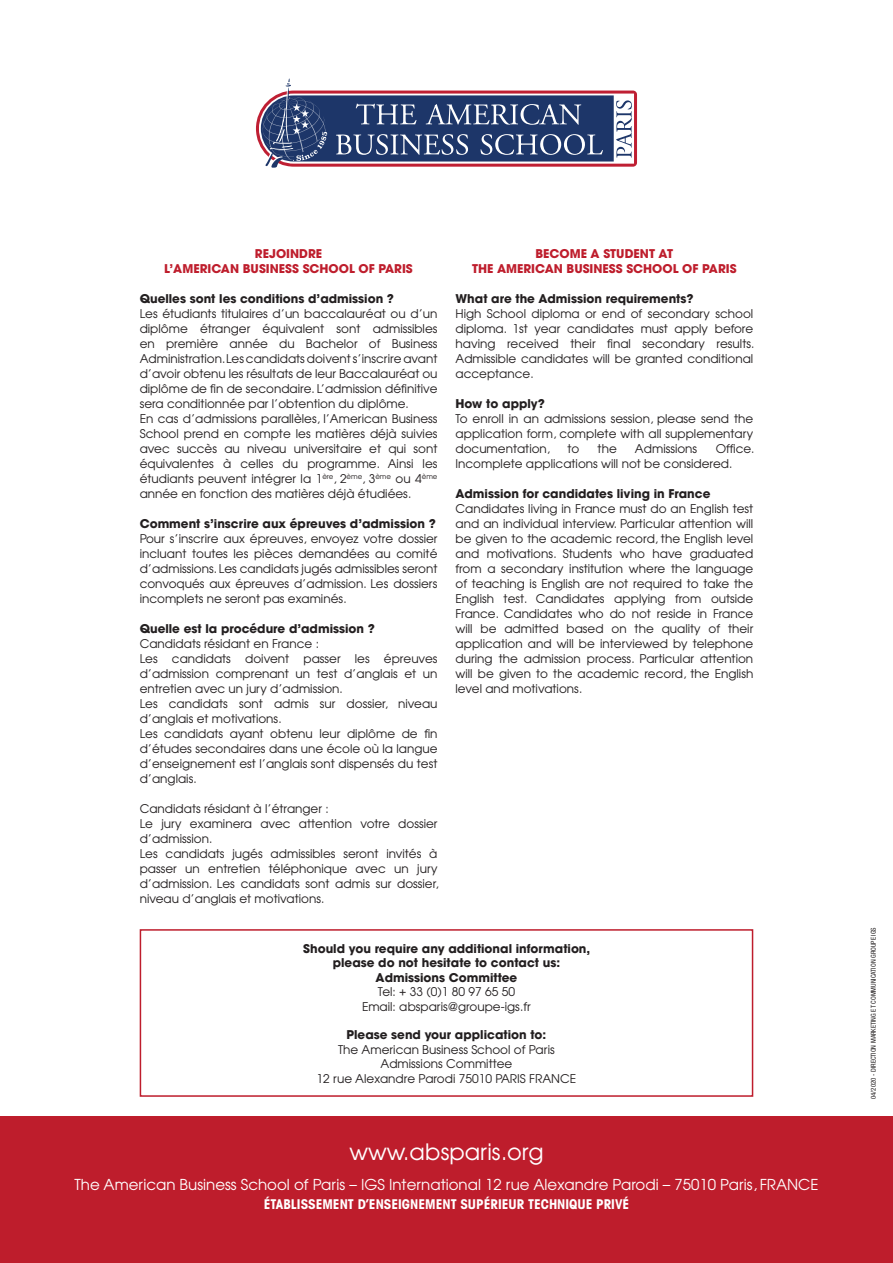
<style>
.page{position:relative;width:893px;height:1263px;background:#fff}
.page>*{position:absolute;margin:0;border:0;box-sizing:border-box;transform-origin:0 0}
.t1{font:22.5px "Avant Garde";color:#fff}
.t2{font:15px "Avant Garde";color:#fff}
.t3{font:700 condensed 13.5px "Avant Garde";color:#fff}
.t4{font:12px/15px "Avant Garde";color:#231f20}
.t5{font:700 12px/14.4px "Avant Garde";color:#231f20;text-align:center}
.t6{font:700 12px/15px "Avant Garde";color:#be1d2c;text-align:center}
.t7{font:condensed 6.75px "Helvetica Neue";color:#231f20}
</style>
<div class="page">
<div style="left:0;top:1117px;width:893px;height:146px;background:#be1d2c"></div>
<svg style="left:256px;top:78px;width:381px;height:90px"></svg>
<div style="left:140px;top:929px;width:613px;height:168px;border:2px solid #be1d2c"></div>
<p class="t6" style="left:164px;top:246px;width:250px">REJOINDRE<br>L’AMERICAN BUSINESS SCHOOL OF PARIS</p>
<p class="t5" style="left:140px;top:292px;width:256px">Quelles sont les conditions d’admission ?</p>
<p class="t4" style="left:140px;top:306px;width:299px">Les étudiants titulaires d’un baccalauréat ou d’un diplôme étranger équivalent sont admissibles en première année du Bachelor of Business Administration.Les candidats doivent s’inscrire avant d’avoir obtenu les résultats de leur Baccalauréat ou diplôme de fin de secondaire. L’admission définitive sera conditionnée par l’obtention du diplôme.<br>En cas d’admissions parallèles, l’American Business School prend en compte les matières déjà suivies avec succès au niveau universitaire et qui sont équivalentes à celles du programme. Ainsi les étudiants peuvent intégrer la 1<sup>ère</sup>, 2<sup>ème</sup>, 3<sup>ème</sup> ou 4<sup>ème </sup>année en fonction des matières déjà étudiées.</p>
<p class="t5" style="left:140px;top:517px;width:298px">Comment s’inscrire aux épreuves d’admission ?</p>
<p class="t4" style="left:140px;top:531px;width:299px;text-align:justify">Pour s’inscrire aux épreuves, envoyez votre dossier incluant toutes les pièces demandées au comité d’admissions. Les candidats jugés admissibles seront convoqués aux épreuves d’admission. Les dossiers incomplets ne seront pas examinés.</p>
<p class="t5" style="left:140px;top:622px;width:237px">Quelle est la procédure d’admission ?</p>
<p class="t4" style="left:140px;top:636px;width:299px">Candidats résidant en France :<br>Les candidats doivent passer les épreuves d’admission comprenant un test d’anglais et un entretien avec un jury d’admission.<br>Les candidats sont admis sur dossier, niveau d’anglais et motivations.<br>Les candidats ayant obtenu leur diplôme de fin d’études secondaires dans une école où la langue d’enseignement est l’anglais sont dispensés du test d’anglais.</p>
<p class="t4" style="left:140px;top:801px;width:301px">Candidats résidant à l’étranger :<br>Le jury examinera avec attention votre dossier d’admission.<br>Les candidats jugés admissibles seront invités à passer un entretien téléphonique avec un jury d’admission. Les candidats sont admis sur dossier, niveau d’anglais et motivations.</p>
<p class="t6" style="left:472px;top:246px;width:266px">BECOME A STUDENT AT<br>THE AMERICAN BUSINESS SCHOOL OF PARIS</p>
<p class="t5" style="left:455px;top:292px;width:240px">What are the Admission requirements?</p>
<p class="t4" style="left:455px;top:306px;width:301px;text-align:justify">High School diploma or end of secondary school diploma. 1st year candidates must apply before having received their final secondary results.<br>Admissible candidates will be granted conditional acceptance.</p>
<p class="t5" style="left:455px;top:397px;width:91px">How to apply?</p>
<p class="t4" style="left:455px;top:411px;width:299px;text-align:justify">To enroll in an admissions session, please send the application form, complete with all supplementary documentation,</p>
<p class="t4" style="left:455px;top:441px;width:301px;text-indent:260px">Office.<br>Incomplete applications will not be considered.</p>
<p class="t5" style="left:455px;top:487px;width:256px">Admission for candidates living in France</p>
<p class="t4" style="left:455px;top:501px;width:299px;text-align:justify">Candidates living in France must do an English test and an individual interview. Particular attention will be given to the academic record, the English level and motivations. Students who have graduated from a secondary institution where the language of teaching is English are not required to take the English test. Candidates applying from outside France. Candidates who do not reside in France will be admitted based on the quality of their application and will be interviewed by telephone during the admission process. Particular attention will be given to the academic record, the English level and motivations.</p>
<p class="t4" style="left:567px;top:441px;width:13px">to</p>
<p class="t4" style="left:598px;top:441px;width:21px">the</p>
<p class="t4" style="left:635px;top:441px;width:64px">Admissions</p>
<p class="t5" style="left:303px;top:941px;width:289px">Should you require any additional information, please do not hesitate to contact us:<br>Admissions Committee</p>
<p class="t4" style="left:362px;top:984px;width:170px;line-height:14.4px;text-align:center">Tel: + 33 (0)1 80 97 65 50<br>Email: absparis@groupe-igs.fr</p>
<p class="t5" style="left:347px;top:1028px;width:201px">Please send your application to:</p>
<p class="t4" style="left:317px;top:1042px;width:261px;line-height:14.4px;text-align:center">The American Business School of Paris<br>Admissions Committee<br>12 rue Alexandre Parodi 75010 PARIS FRANCE</p>
<h1 class="t1" style="left:349px;top:1137px;width:196px">www.absparis.org</h1>
<p class="t2" style="left:75px;top:1175px;width:745px">The American Business School of Paris – IGS International 12 rue Alexandre Parodi – 75010 Paris, FRANCE</p>
<p class="t3" style="left:264px;top:1195px;width:367px">ÉTABLISSEMENT D’ENSEIGNEMENT SUPÉRIEUR TECHNIQUE PRIVÉ</p>
<p class="t7" style="left:870px;top:1099px;width:173px;rotate:-90deg">04/2020 - DIRECTION MARKETING ET COMMUNICATION GROUPE IGS</p>
</div>
